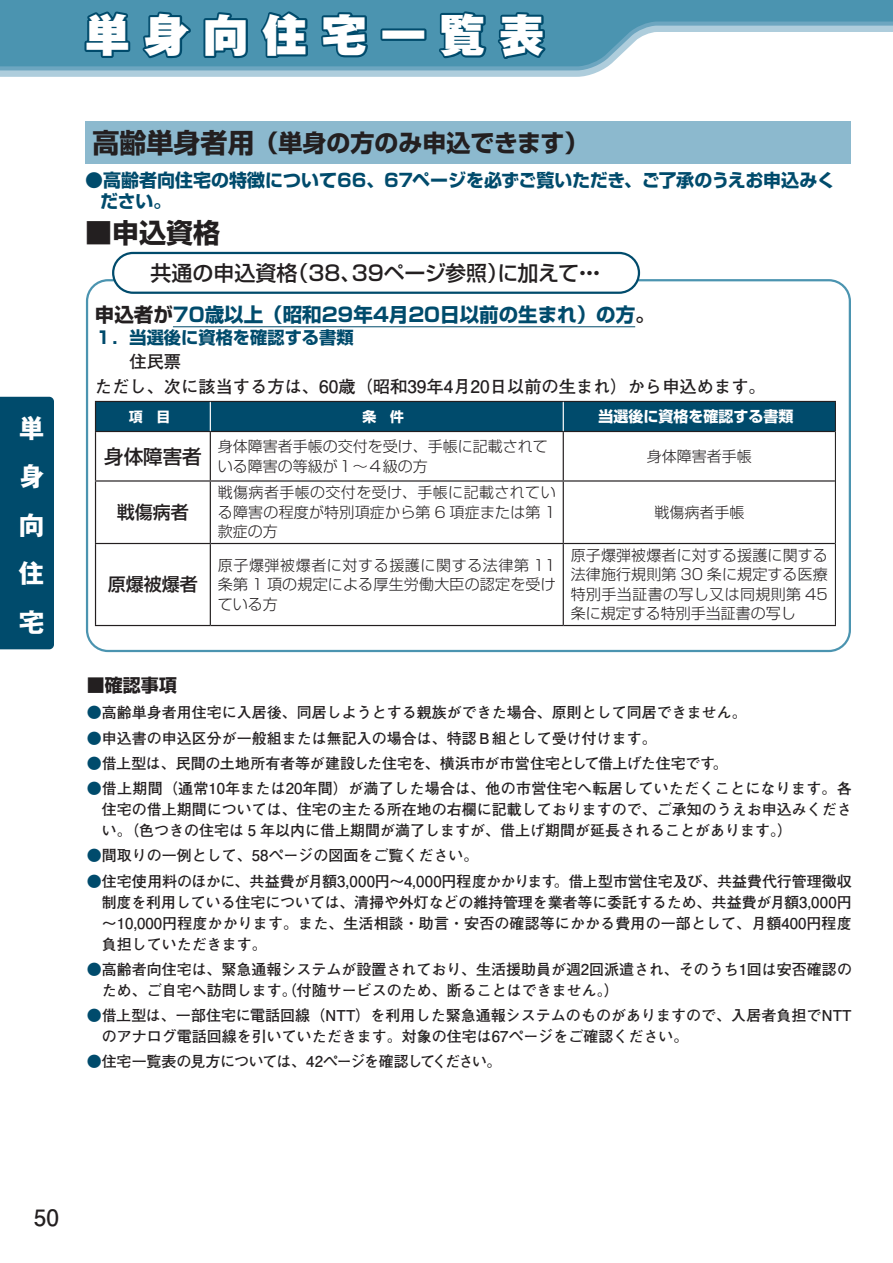
<style>
.page{position:relative;width:893px;height:1263px;background:#fff}
.page>*{position:absolute;margin:0;border:0;box-sizing:border-box;transform-origin:0 0}
.t1{font:900 44.7px "Gothic MB101 Pro";letter-spacing:.325em;color:#fff}
.t2{font:700 27px "Shin Go Pr 5";color:#231f20}
.t3{font:700 25.5px/48.4px "Gothic MB101 Pro";color:#fff;text-align:justify}
.t4{font:700 24px "Shin Go Pr 5";color:#231f20}
.t5{font:700 22.5px "Futo Go B101 Pr 6 N";color:#231f20}
.t6{font:500 21px "Shin Go Pr 5";color:#231f20}
.t7{font:700 19.5px "Shin Go Pr 5";color:#004b6c}
.t8{font:500 19.5px "Shin Go Pr 5";color:#231f20}
.t9{font:700 18px/21px "Shin Go Pr 5";color:#004b6c}
.t10{font:500 18px "Shin Go Pr 5";color:#231f20}
.t11{font:700 18px "Shin Go Pr 5";color:#231f20}
.t12{font:700 17.25px "Futo Go B101 Pr 6 N";color:#231f20}
.t13{font:700 17.25px "Shin Go Pr 5";color:#004b6c}
.t14{font:700 15px/21px "Futo Go B101 Pr 6 N";color:#231f20;text-align:justify}
.t15{font:300 15px/19.5px "Shin Go Pr 5";letter-spacing:.015em;color:#231f20;text-align:justify}
.t16{font:700 15px "Futo Go B101 Pr 6 N";letter-spacing:-.065em;color:#231f20}
.t17{font:700 15px "Shin Go Pr 5";color:#fff}
.t18{font:700 13.8px "Shin Go Pr 5";color:#fff}
.s1{font-size:27px}
.s2{color:#231f20}
.s3{font-family:"Shin Go Pr 5"}
.s4{color:#004b6c}
</style>
<div class="page">
<svg style="left:0;top:70px;width:602px;height:7px;background:#acccdb"></svg>
<svg style="left:0;top:66px;width:608px;height:4px;background:#6ca5bf"></svg>
<svg style="left:0;top:0;width:892px;height:66px;fill:#4b94b0"></svg>
<svg style="left:81px;top:9px;width:112px;height:52px;background:#2e7795"></svg>
<svg style="left:201px;top:10px;width:49px;height:50px;background:#26708f"></svg>
<svg style="left:258px;top:8px;width:52px;height:52px;background:#297391"></svg>
<svg style="left:319px;top:10px;width:53px;height:50px;background:#287290"></svg>
<div style="left:380px;top:28px;width:47px;height:13px;border:4px solid #004b6c"></div>
<svg style="left:430px;top:9px;width:122px;height:52px;background:#2a7392"></svg>
<svg style="left:892px;top:0;width:1px;height:32px"></svg>
<div style="left:0;top:396px;width:54px;height:254px;background:#004b6c"></div>
<div style="left:85px;top:122px;width:765px;height:42px;background:#8cb9ce"></div>
<hr style="left:173px;top:326px;width:462px;height:1px;background:#004b6c">
<hr style="left:835px;top:431px;width:1px;height:50px;background:#231f20">
<hr style="left:835px;top:481px;width:1px;height:62px;background:#231f20">
<hr style="left:835px;top:543px;width:1px;height:82px;background:#231f20">
<hr style="left:95px;top:431px;width:115px;height:1px;background:#231f20">
<hr style="left:95px;top:432px;width:1px;height:48px;background:#231f20">
<hr style="left:210px;top:431px;width:353px;height:1px;background:#231f20">
<hr style="left:210px;top:432px;width:1px;height:48px;background:#231f20">
<hr style="left:563px;top:431px;width:272px;height:1px;background:#231f20">
<hr style="left:563px;top:432px;width:1px;height:48px;background:#231f20">
<hr style="left:95px;top:480px;width:115px;height:2px;background:#231f20">
<hr style="left:95px;top:482px;width:1px;height:61px;background:#231f20">
<hr style="left:210px;top:480px;width:353px;height:2px;background:#231f20">
<hr style="left:210px;top:482px;width:1px;height:61px;background:#231f20">
<hr style="left:563px;top:480px;width:272px;height:2px;background:#231f20">
<hr style="left:563px;top:482px;width:1px;height:61px;background:#231f20">
<hr style="left:95px;top:543px;width:115px;height:1px;background:#231f20">
<hr style="left:95px;top:544px;width:1px;height:81px;background:#231f20">
<hr style="left:210px;top:543px;width:353px;height:1px;background:#231f20">
<hr style="left:210px;top:544px;width:1px;height:81px;background:#231f20">
<hr style="left:563px;top:543px;width:272px;height:1px;background:#231f20">
<hr style="left:563px;top:544px;width:1px;height:81px;background:#231f20">
<hr style="left:95px;top:625px;width:115px;height:1px;background:#231f20">
<hr style="left:210px;top:625px;width:353px;height:1px;background:#231f20">
<hr style="left:563px;top:625px;width:273px;height:1px;background:#231f20">
<svg style="left:95px;top:401px;width:741px;height:30px;background:#024969"></svg>
<div style="left:112px;top:252px;width:528px;height:42px;border:2px solid #004b6c;border-radius:20px"></div>
<h3 class="t3" style="left:19px;top:401px;width:26px">単身向住宅</h3>
<h1 class="t1" style="left:85px;top:-3px;width:461px">単身向住宅一覧表</h1>
<p class="t4" style="left:93px;top:124px;width:497px"><span class="s1">高齢単身者用</span>（単身の方のみ申込できます）</p>
<p class="t9" style="left:100px;top:169px;width:736px;text-indent:-15px">●高齢者向住宅の特徴について66、67ページを必ずご覧いただき、ご了承のうえお申込みください。</p>
<p class="t2" style="left:85px;top:211px;width:136px">■申込資格</p>
<p class="t6" style="left:151px;top:256px;width:458px">共通の申込資格（38、39ページ参照）に加えて・・・</p>
<p class="t7" style="left:95px;top:299px;width:561px"><span class="s2">申込者が</span>70歳以上（昭和29年4月20日以前の生まれ）の方<span class="s2">。</span></p>
<p class="t13" style="left:95px;top:324px;width:260px">１．当選後に資格を確認する書類</p>
<p class="t12" style="left:95px;top:348px;width:88px"><span class="s3">　　</span>住民票</p>
<p class="t12" style="left:95px;top:373px;width:672px">ただし、次に該当する方は、60歳（昭和39年4月20日以前の生まれ）から申込めます。</p>
<p class="t18" style="left:129px;top:405px;width:43px">項　目</p>
<p class="t18" style="left:363px;top:405px;width:43px">条　件</p>
<p class="t17" style="left:598px;top:405px;width:196px">当選後に資格を確認する書類</p>
<p class="t8" style="left:104px;top:440px;width:99px">身体障害者</p>
<p class="t15" style="left:218px;top:435px;width:331px">身体障害者手帳の交付を受け、手帳に記載されている障害の等級が１～４級の方</p>
<p class="t15" style="left:647px;top:445px;width:106px">身体障害者手帳</p>
<p class="t10" style="left:117px;top:497px;width:73px">戦傷病者</p>
<p class="t15" style="left:218px;top:482px;width:339px">戦傷病者手帳の交付を受け、手帳に記載されている障害の程度が特別項症から第 6 項症または第 1款症の方</p>
<p class="t15" style="left:654px;top:501px;width:91px">戦傷病者手帳</p>
<p class="t10" style="left:108px;top:570px;width:91px">原爆被爆者</p>
<p class="t15" style="left:218px;top:554px;width:339px">原子爆弾被爆者に対する援護に関する法律第 11条第 1 項の規定による厚生労働大臣の認定を受けている方</p>
<p class="t15" style="left:571px;top:544px;width:259px">原子爆弾被爆者に対する援護に関する法律施行規則第 30 条に規定する医療特別手当証書の写し又は同規則第 45条に規定する特別手当証書の写し</p>
<p class="t11" style="left:87px;top:670px;width:92px">■確認事項</p>
<p class="t14" style="left:87px;top:702px;width:662px"><span class="s4">●</span>高齢単身者用住宅に入居後、同居しようとする親族ができた場合、原則として同居できません。</p>
<p class="t14" style="left:87px;top:727px;width:572px"><span class="s4">●</span>申込書の申込区分が一般組または無記入の場合は、特認Ｂ組として受け付けます。</p>
<p class="t14" style="left:87px;top:752px;width:643px"><span class="s4">●</span>借上型は、民間の土地所有者等が建設した住宅を、横浜市が市営住宅として借上げた住宅です。</p>
<p class="t14" style="left:102px;top:777px;width:752px;text-indent:-15px"><span class="s4">●</span>借上期間（通常10年または20年間）が満了した場合は、他の市営住宅へ転居していただくことになります。各住宅の借上期間については、住宅の主たる所在地の右欄に記載しておりますので、ご承知のうえお申込みください。（色つきの住宅は 5 年以内に借上期間が満了しますが、借上げ期間が延長されることがあります。）</p>
<p class="t14" style="left:87px;top:845px;width:393px"><span class="s4">●</span>間取りの一例として、58ページの図面をご覧ください。</p>
<p class="t14" style="left:102px;top:870px;width:752px;text-indent:-15px"><span class="s4">●</span>住宅使用料のほかに、共益費が月額3,000円～4,000円程度かかります。借上型市営住宅及び、共益費代行管理徴収制度を利用している住宅については、清掃や外灯などの維持管理を業者等に委託するため、共益費が月額3,000円～10,000円程度かかります。また、生活相談・助言・安否の確認等にかかる費用の一部として、月額400円程度負担していただきます。</p>
<p class="t14" style="left:102px;top:958px;width:752px;text-indent:-15px"><span class="s4">●</span>高齢者向住宅は、緊急通報システムが設置されており、生活援助員が週2回派遣され、そのうち1回は安否確認のため、ご自宅へ訪問します。（付随サービスのため、断ることはできません。）</p>
<p class="t14" style="left:102px;top:1004px;width:752px;text-indent:-15px"><span class="s4">●</span>借上型は、一部住宅に電話回線（NTT）を利用した緊急通報システムのものがありますので、入居者負担でNTTのアナログ電話回線を引いていただきます。対象の住宅は67ページをご確認ください。</p>
<p class="t16" style="left:87px;top:1050px;width:416px"><span class="s4">●</span>住宅一覧表の見方については、42ページを確認してください。</p>
<h3 class="t5" style="left:34px;top:1199px;width:27px">50</h3>
</div>
